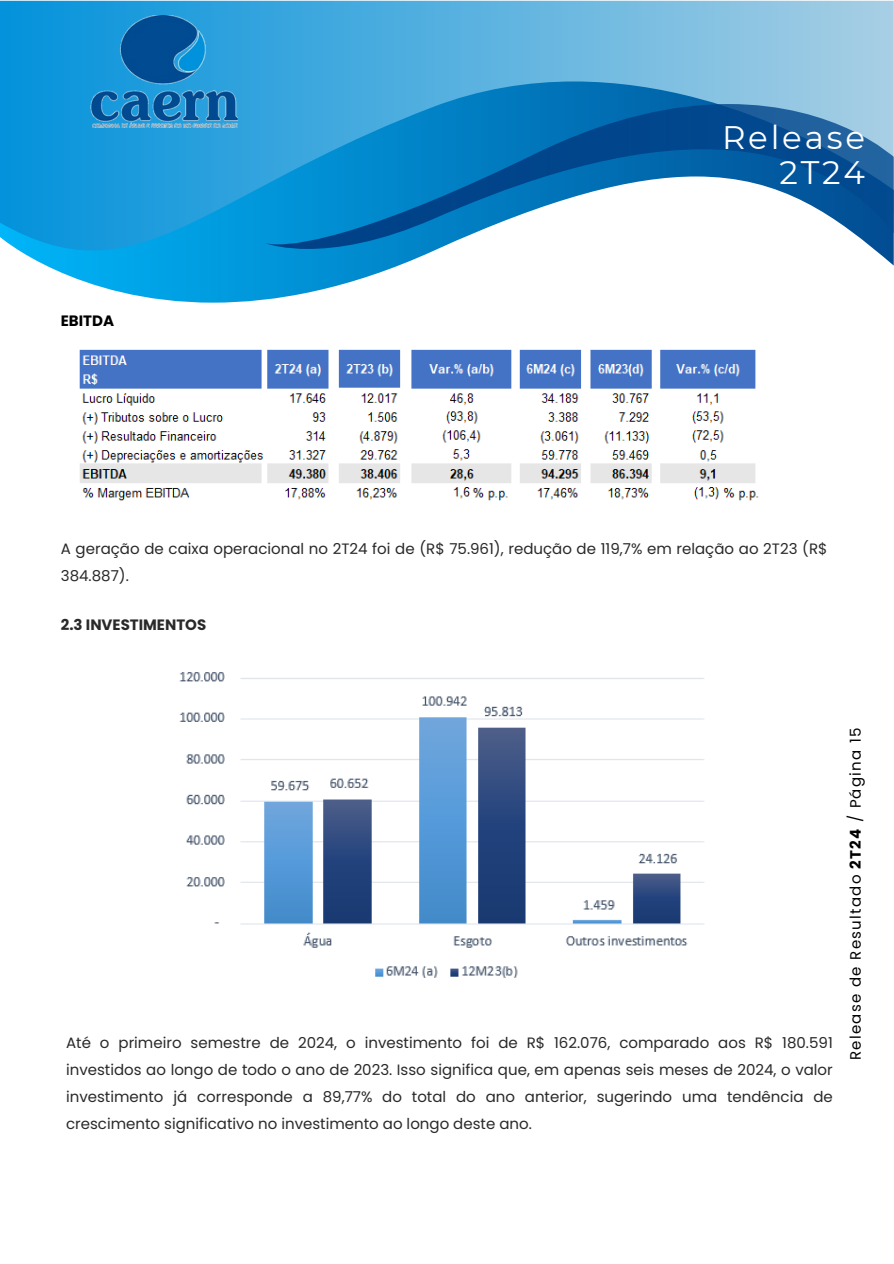
<style>
.page{position:relative;width:894px;height:1264px;background:#fff}
.page>*{position:absolute;margin:0;border:0;box-sizing:border-box;transform-origin:0 0}
.t1{font:32.55px/34.8px "Montserrat";letter-spacing:.085em;color:#fff;text-align:right}
.t2{font:15px/27px "Poppins";color:#292929}
.t3{font:15px "Poppins";letter-spacing:.085em;color:#000}
.t4{font:700 15px "Poppins";color:#292929}
.t5{font:700 15px "Poppins";color:#000001}
.s1{font-weight:700}
</style>
<div class="page">
<svg style="left:0;top:1px;width:893px;height:80px;background:#5db3df"></svg>
<svg style="left:0;top:81px;width:893px;height:221px"></svg>
<svg style="left:261px;top:104px;width:632px;height:145px"></svg>
<img style="left:89px;top:16px;width:149px;height:111px">
<img style="left:179px;top:672px;width:526px;height:306px">
<img style="left:79px;top:349px;width:680px;height:152px">
<h1 class="t5" style="left:61px;top:310px;width:55px">EBITDA</h1>
<p class="t1" style="left:721px;top:120px;width:144px">Release<br>2T24</p>
<h2 class="t2" style="left:61px;top:535px;width:768px">A geração de caixa operacional no 2T24 foi de (R$ 75.961), redução de 119,7% em relação ao 2T23 (R$<br>384.887).</h2>
<p class="t4" style="left:61px;top:614px;width:147px">2.3 INVESTIMENTOS</p>
<p class="t2" style="left:66px;top:1028px;width:768px;text-align:justify">Até o primeiro semestre de 2024, o investimento foi de R$ 162.076, comparado aos R$ 180.591 investidos ao longo de todo o ano de 2023. Isso significa que, em apenas seis meses de 2024, o valor investimento já corresponde a 89,77% do total do ano anterior, sugerindo uma tendência de crescimento significativo no investimento ao longo deste ano.</p>
<h2 class="t3" style="left:844px;top:1060px;width:334px;rotate:-90deg">Release de Resultado <span class="s1">2T24</span> / Página 15</h2>
</div>
